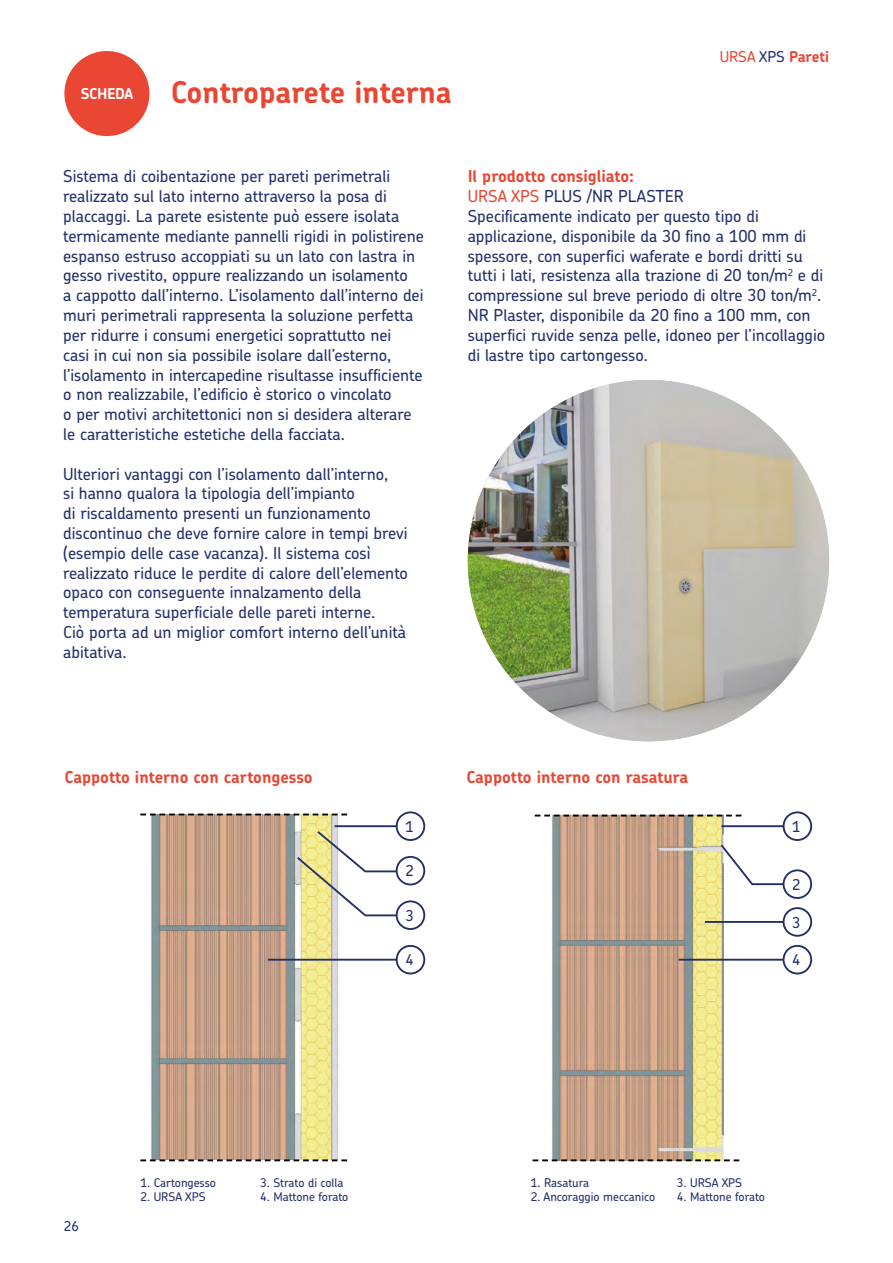
<style>
.page{position:relative;width:893px;height:1263px;background:#fff}
.page>*{position:absolute;margin:0;border:0;box-sizing:border-box;transform-origin:0 0}
.t1{font:700 30px "Chevin Pro";color:#e94734}
.t2{font:500 16.5px/19.8px "Chevin Std";color:#232e6a}
.t3{font:700 16.5px "Chevin Pro";color:#e94734}
.t4{font:700 15px "Chevin Pro";letter-spacing:-.01em;color:#e94734}
.t5{font:500 15px "Chevin Std";color:#232e6a}
.t6{font:500 13.5px "Chevin Std";color:#232e6a}
.t7{font:500 12px "Chevin Std";letter-spacing:-.005em;color:#232e6a}
.s1{font-size:15px;color:#fff}
.s2{font-family:"Chevin Std";font-weight:500}
.s3{font-family:"Chevin Std";font-weight:500;color:#232e6a}
.s4{color:#e94734}
</style>
<div class="page">
<div style="left:64px;top:51px;width:85px;height:85px;background:#e94734;border-radius:50%"></div>
<img style="left:468px;top:380px;width:361px;height:361px;border-radius:181px">
<img style="left:150px;top:815px;width:193px;height:344px">
<img style="left:546px;top:814px;width:182px;height:345px">
<div style="left:396px;top:811px;width:29px;height:30px;border:2px solid #232e6a;border-radius:50%"></div>
<div style="left:783px;top:811px;width:29px;height:30px;border:2px solid #232e6a;border-radius:50%"></div>
<hr style="left:335px;top:825px;width:62px;height:2px;background:#232e6a">
<hr style="left:721px;top:825px;width:63px;height:2px;background:#232e6a">
<div style="left:396px;top:856px;width:29px;height:29px;border:2px solid #232e6a;border-radius:50%"></div>
<div style="left:783px;top:869px;width:29px;height:30px;border:2px solid #232e6a;border-radius:50%"></div>
<svg style="left:295px;top:829px;width:104px;height:88px"></svg>
<svg style="left:719px;top:842px;width:67px;height:44px"></svg>
<div style="left:396px;top:900px;width:29px;height:30px;border:2px solid #232e6a;border-radius:50%"></div>
<div style="left:783px;top:907px;width:29px;height:30px;border:2px solid #232e6a;border-radius:50%"></div>
<hr style="left:705px;top:921px;width:79px;height:2px;background:#232e6a">
<div style="left:396px;top:945px;width:29px;height:29px;border:2px solid #232e6a;border-radius:50%"></div>
<div style="left:783px;top:945px;width:29px;height:29px;border:2px solid #232e6a;border-radius:50%"></div>
<hr style="left:268px;top:959px;width:129px;height:2px;background:#232e6a">
<hr style="left:679px;top:959px;width:105px;height:2px;background:#232e6a">
<svg style="left:140px;top:1159px;width:207px;height:2px"></svg>
<svg style="left:533px;top:1159px;width:206px;height:2px"></svg>
<svg style="left:140px;top:813px;width:207px;height:2px"></svg>
<svg style="left:535px;top:815px;width:206px;height:1px"></svg>
<h1 class="t1" style="left:81px;top:73px;width:372px"><span class="s1">SCHEDA</span> Controparete interna</h1>
<p class="t4" style="left:720px;top:47px;width:111px"><span class="s2">URSA</span> <span class="s3">XPS</span> Pareti</p>
<p class="t2" style="left:63px;top:166px;width:362px">Sistema di coibentazione per pareti perimetrali realizzato sul lato interno attraverso la posa di placcaggi. La parete esistente può essere isolata termicamente mediante pannelli rigidi in polistirene espanso estruso accoppiati su un lato con lastra in gesso rivestito, oppure realizzando un isolamento<br>a cappotto dall’interno. L’isolamento dall’interno dei muri perimetrali rappresenta la soluzione perfetta per ridurre i consumi energetici soprattutto nei<br>casi in cui non sia possibile isolare dall’esterno, l’isolamento in intercapedine risultasse insufficiente o non realizzabile, l’edificio è storico o vincolato<br>o per motivi architettonici non si desidera alterare le caratteristiche estetiche della facciata.</p>
<p class="t2" style="left:63px;top:463px;width:346px">Ulteriori vantaggi con l’isolamento dall’interno,<br>si hanno qualora la tipologia dell’impianto<br>di riscaldamento presenti un funzionamento discontinuo che deve fornire calore in tempi brevi (esempio delle case vacanza). Il sistema così realizzato riduce le perdite di calore dell’elemento opaco con conseguente innalzamento della temperatura superficiale delle pareti interne.<br>Ciò porta ad un miglior comfort interno dell’unità abitativa.</p>
<p class="t3" style="left:468px;top:166px;width:168px">Il prodotto consigliato:</p>
<p class="t2" style="left:468px;top:186px;width:359px"><span class="s4">URSA XPS</span> PLUS /NR PLASTER<br>Specificamente indicato per questo tipo di applicazione, disponibile da 30 fino a 100 mm di spessore, con superfici waferate e bordi dritti su tutti i lati, resistenza alla trazione di 20 ton/m<sup>2</sup> e di compressione sul breve periodo di oltre 30 ton/m<sup>2</sup>.<br>NR Plaster, disponibile da 20 fino a 100 mm, con superfici ruvide senza pelle, idoneo per l’incollaggio di lastre tipo cartongesso.</p>
<p class="t3" style="left:65px;top:766px;width:250px">Cappotto interno con cartongesso</p>
<p class="t3" style="left:466px;top:766px;width:223px">Cappotto interno con rasatura</p>
<p class="t5" style="left:405px;top:816px;width:10px">1</p>
<p class="t5" style="left:792px;top:816px;width:10px">1</p>
<p class="t5" style="left:405px;top:861px;width:10px">2</p>
<p class="t5" style="left:792px;top:874px;width:10px">2</p>
<p class="t5" style="left:405px;top:905px;width:10px">3</p>
<p class="t5" style="left:792px;top:912px;width:10px">3</p>
<p class="t5" style="left:405px;top:950px;width:10px">4</p>
<p class="t5" style="left:792px;top:950px;width:10px">4</p>
<p class="t6" style="left:64px;top:1217px;width:17px">26</p>
<p class="t7" style="left:140px;top:1174px;width:77px">1. Cartongesso</p>
<p class="t7" style="left:140px;top:1188px;width:67px">2. URSA XPS</p>
<p class="t7" style="left:260px;top:1174px;width:85px">3. Strato di colla</p>
<p class="t7" style="left:260px;top:1188px;width:90px">4. Mattone forato</p>
<p class="t7" style="left:531px;top:1174px;width:60px">1. Rasatura</p>
<p class="t7" style="left:531px;top:1188px;width:126px">2. Ancoraggio meccanico</p>
<p class="t7" style="left:677px;top:1174px;width:67px">3. URSA XPS</p>
<p class="t7" style="left:677px;top:1188px;width:90px">4. Mattone forato</p>
</div>
